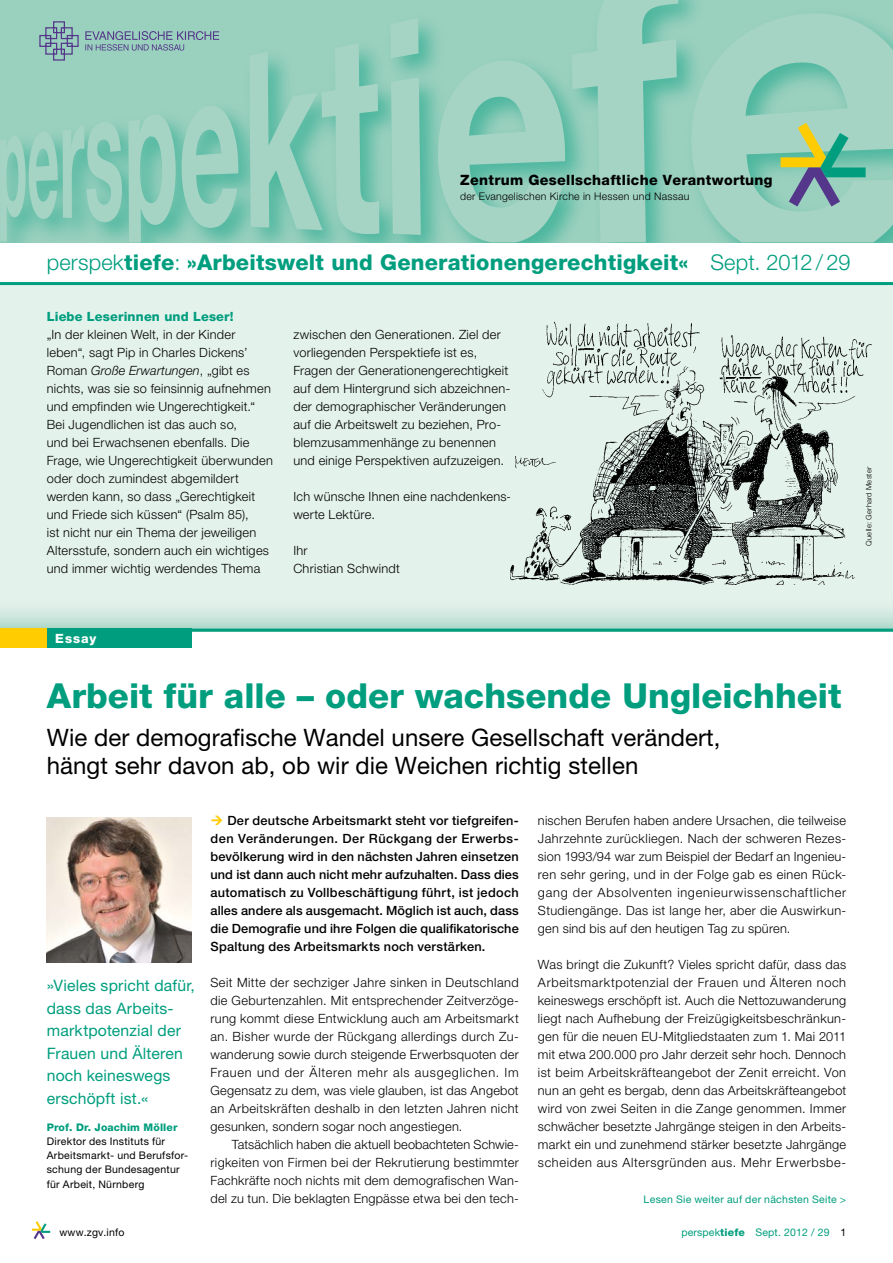
<style>
.page{position:relative;width:893px;height:1263px;background:#fff}
.page>*{position:absolute;margin:0;border:0;box-sizing:border-box;transform-origin:0 0}
.t1{font:800 34.5px "Helvetica Neue LT";color:#009e7e}
.t2{font:24px/28.8px "Helvetica Neue LT";letter-spacing:.005em;color:#000}
.t3{font:800 21.75px "Helvetica Neue LT";letter-spacing:.01em;color:#009e7e}
.t4{font:15.75px/22.5px "Helvetica Neue LT";letter-spacing:.01em;color:#009e7e}
.t5{font:800 14.25px "Helvetica Neue LT";letter-spacing:.025em;color:#000}
.t6{font:300 12.75px/18px "Helvetica Neue LT";letter-spacing:.02em;color:#000}
.t7{font:500 12.75px/18px "Helvetica Neue LT";letter-spacing:.02em;color:#000;text-align:justify}
.t8{font:800 12.75px "Helvetica Neue LT";letter-spacing:.015em;color:#009e7e}
.t9{font:800 12.75px "Helvetica Neue LT";letter-spacing:.08em;color:#fff}
.t10{font:10.5px/14.2px "Helvetica Neue LT";letter-spacing:.025em;color:#000}
.t11{font:10.5px "Helvetica Neue LT";letter-spacing:.025em;color:#009e7e}
.t12{font:300 10.5px "Helvetica Neue LT";letter-spacing:.025em;color:#000}
.t13{font:800 10.5px "Helvetica Neue LT";letter-spacing:.015em;color:#009e7e}
.t14{font:300 7.5px "Helvetica Neue LT";letter-spacing:.035em;color:#000}
.s1{font-weight:300}
.s2{font-style:italic}
.s3{font-weight:800}
.s4{color:#000}
</style>
<div class="page">
<div style="left:0;top:282px;width:893px;height:345px;background:#e4f2ec"></div>
<svg style="left:0;top:610px;width:893px;height:19px"></svg>
<svg style="left:32px;top:1221px;width:18px;height:18px"></svg>
<img style="left:47px;top:818px;width:144px;height:144px">
<hr style="left:0;top:282px;width:893px;height:3px;background:#009e7e">
<img style="left:0;top:0;width:893px;height:242px">
<svg style="left:691px;top:12px;width:202px;height:230px;background:#9bd0c0"></svg>
<svg style="left:572px;top:0;width:106px;height:242px;background:#95cebd"></svg>
<svg style="left:438px;top:59px;width:127px;height:183px;background:#95cebd"></svg>
<svg style="left:249px;top:43px;width:130px;height:191px;background:#92cdbb"></svg>
<svg style="left:0;top:122px;width:122px;height:120px;background:#8fccba"></svg>
<svg style="left:391px;top:78px;width:30px;height:157px;background:#a1d2c3"></svg>
<svg style="left:128px;top:114px;width:48px;height:128px;background:#90ccbb"></svg>
<svg style="left:182px;top:105px;width:56px;height:123px;background:#91cdbc"></svg>
<svg style="left:390px;top:18px;width:29px;height:40px"></svg>
<svg style="left:39px;top:21px;width:40px;height:40px;background:#87a8b0"></svg>
<svg style="left:85px;top:31px;width:134px;height:20px;background:#89acb1"></svg>
<hr style="left:0;top:629px;width:893px;height:3px;background:#009e7e">
<div style="left:47px;top:629px;width:144px;height:19px;background:#009e7e"></div>
<div style="left:0;top:629px;width:47px;height:19px;background:#fecc00"></div>
<svg style="left:781px;top:123px;width:85px;height:83px;background:#8ab89c"></svg>
<img style="left:510px;top:321px;width:362px;height:264px">
<p class="t5" style="left:460px;top:171px;width:314px">Zentrum Gesellschaftliche Verantwortung</p>
<p class="t12" style="left:460px;top:190px;width:231px">der Evangelischen Kirche in Hessen und Nassau</p>
<h3 class="t3" style="left:47px;top:249px;width:805px"><span class="s1">perspek</span>tiefe<span class="s1">:</span> »Arbeitswelt und Generationengerechtigkeit« <span class="s1">Sept. 2012 / 29</span></h3>
<p class="t8" style="left:47px;top:309px;width:188px">Liebe Leserinnen und Leser!</p>
<p class="t6" style="left:47px;top:325px;width:228px">„In der kleinen Welt, in der Kinder leben“, sagt Pip in Charles Dickens’ Roman <span class="s2">Große Erwartungen</span>, „gibt es nichts, was sie so feinsinnig aufnehmen und empfinden wie Ungerechtigkeit.“ Bei Jugendlichen ist das auch so,<br>und bei Erwachsenen ebenfalls. Die Frage, wie Ungerechtigkeit überwunden oder doch zumindest abgemildert werden kann, so dass „Gerechtigkeit und Friede sich küssen“ (Psalm 85),<br>ist nicht nur ein Thema der jeweiligen Altersstufe, sondern auch ein wichtiges und immer wichtig werdendes Thema</p>
<p class="t6" style="left:293px;top:325px;width:218px">zwischen den Generationen. Ziel der vorliegenden Perspektiefe ist es, Fragen der Generationengerechtigkeit auf dem Hintergrund sich abzeichnen&shy;der demographischer Veränderungen auf die Arbeitswelt zu beziehen, Pro&shy;blemzusammenhänge zu benennen und einige Perspektiven aufzuzeigen.</p>
<p class="t6" style="left:293px;top:487px;width:219px">Ich wünsche Ihnen eine nachdenkens&shy;werte Lektüre.</p>
<p class="t6" style="left:293px;top:541px;width:108px">Ihr<br>Christian Schwindt</p>
<p class="t14" style="left:864px;top:546px;width:81px;rotate:-90deg">Quelle: Gerhard Mester</p>
<p class="t9" style="left:55px;top:630px;width:43px">Essay</p>
<h1 class="t1" style="left:47px;top:675px;width:796px">Arbeit für alle – oder wachsende Ungleichheit</h1>
<h2 class="t2" style="left:47px;top:722px;width:675px">Wie der demografische Wandel unsere Gesellschaft verändert, hängt sehr davon ab, ob wir die Weichen richtig stellen</h2>
<p class="t4" style="left:47px;top:974px;width:150px">»Vieles spricht dafür, dass das Arbeits&shy;marktpotenzial der<br>Frauen und Älteren noch keineswegs erschöpft ist.«</p>
<p class="t13" style="left:47px;top:1120px;width:132px">Prof. Dr. Joachim Möller</p>
<p class="t10" style="left:47px;top:1134px;width:143px">Direktor des Instituts für<br>Arbeitsmarkt- und Berufsfor&shy;schung der Bundesagentur für Arbeit, Nürnberg</p>
<p class="t7" style="left:210px;top:811px;width:310px;text-indent:17px">Der deutsche Arbeitsmarkt steht vor tiefgreifen&shy;den Veränderungen. Der Rückgang der Erwerbs&shy;bevölkerung wird in den nächsten Jahren einsetzen und ist dann auch nicht mehr aufzuhalten. Dass dies automatisch zu Vollbeschäftigung führt, ist jedoch alles andere als ausgemacht. Möglich ist auch, dass die Demografie und ihre Folgen die qualifikatorische Spaltung des Arbeitsmarkts noch verstärken.</p>
<p class="t6" style="left:210px;top:973px;width:310px;text-align:justify">Seit Mitte der sechziger Jahre sinken in Deutschland die Geburtenzahlen. Mit entsprechender Zeitverzöge&shy;rung kommt diese Entwicklung auch am Arbeitsmarkt an. Bisher wurde der Rückgang allerdings durch Zu&shy;wanderung sowie durch steigende Erwerbsquoten der Frauen und der Älteren mehr als ausgeglichen. Im Gegensatz zu dem, was viele glauben, ist das Angebot an Arbeitskräften deshalb in den letzten Jahren nicht gesunken, sondern sogar noch angestiegen.</p>
<p class="t6" style="left:210px;top:1135px;width:310px;text-align:justify;text-indent:21px">Tatsächlich haben die aktuell beobachteten Schwie&shy;rigkeiten von Firmen bei der Rekrutierung bestimmter Fachkräfte noch nichts mit dem demografischen Wan&shy;del zu tun. Die beklagten Engpässe etwa bei den tech-</p>
<p class="t6" style="left:538px;top:811px;width:310px;text-align:justify">nischen Berufen haben andere Ursachen, die teilweise Jahrzehnte zurückliegen. Nach der schweren Rezes&shy;sion 1993/94 war zum Beispiel der Bedarf an Ingenieu&shy;ren sehr gering, und in der Folge gab es einen Rück&shy;gang der Absolventen ingenieurwissenschaftlicher Studiengänge. Das ist lange her, aber die Auswirkun&shy;gen sind bis auf den heutigen Tag zu spüren.</p>
<p class="t6" style="left:538px;top:955px;width:310px;text-align:justify">Was bringt die Zukunft? Vieles spricht dafür, dass das Arbeitsmarktpotenzial der Frauen und Älteren noch keineswegs erschöpft ist. Auch die Nettozuwanderung liegt nach Aufhebung der Freizügigkeitsbeschränkun&shy;gen für die neuen EU-Mitgliedstaaten zum 1. Mai 2011 mit etwa 200.000 pro Jahr derzeit sehr hoch. Dennoch ist beim Arbeitskräfteangebot der Zenit erreicht. Von nun an geht es bergab, denn das Arbeitskräfteangebot wird von zwei Seiten in die Zange genommen. Immer schwächer besetzte Jahrgänge steigen in den Arbeits&shy;markt ein und zunehmend stärker besetzte Jahrgänge scheiden aus Altersgründen aus. Mehr Erwerbsbe-</p>
<p class="t11" style="left:644px;top:1193px;width:204px">Lesen Sie weiter auf der nächsten Seite &gt;</p>
<p class="t10" style="left:60px;top:1225px;width:66px">www.zgv.info</p>
<p class="t11" style="left:681px;top:1226px;width:166px">perspek<span class="s3">tiefe</span> Sept. 2012 / 29 <span class="s4">1</span></p>
</div>
